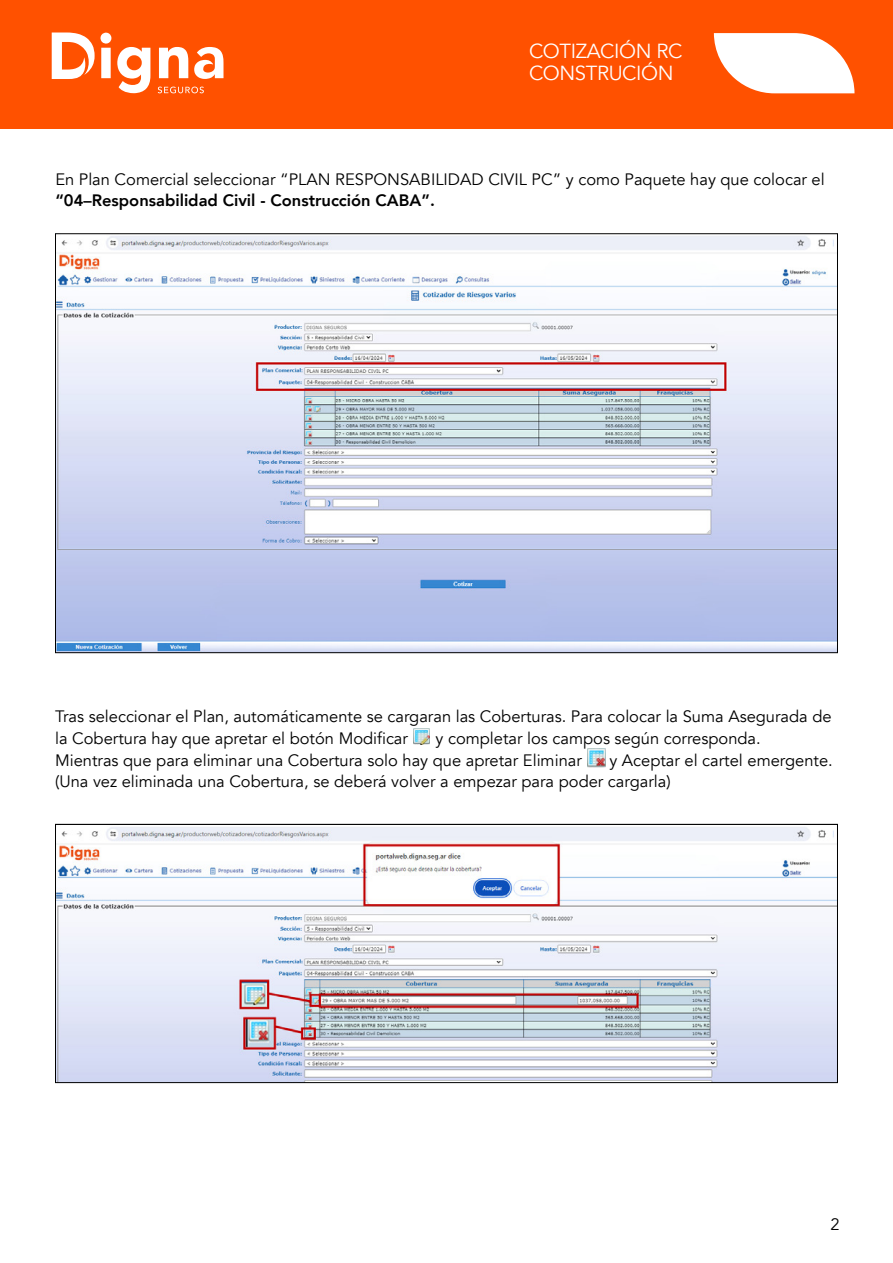
<style>
.page{position:relative;width:893px;height:1263px;background:#fff}
.page>*{position:absolute;margin:0;border:0;box-sizing:border-box;transform-origin:0 0}
.t1{font:20.4px/21.6px "Avenir";letter-spacing:-.02em;color:#fff}
.t2{font:16.5px/21.6px "Avenir";color:#000}
.t3{font:800 16.5px "Avenir";color:#000}
</style>
<div class="page">
<img style="left:57px;top:236px;width:779px;height:415px">
<svg style="left:57px;top:827px;width:779px;height:254px"></svg>
<div style="left:55px;top:824px;width:783px;height:259px;border:1px solid #000"></div>
<img style="left:413px;top:728px;width:16px;height:16px">
<img style="left:587px;top:749px;width:18px;height:18px">
<div style="left:0;top:0;width:893px;height:129px;background:#ff5100"></div>
<svg style="left:158px;top:87px;width:46px;height:6px"></svg>
<svg style="left:52px;top:33px;width:59px;height:46px"></svg>
<svg style="left:159px;top:47px;width:29px;height:31px"></svg>
<svg style="left:117px;top:47px;width:33px;height:46px"></svg>
<svg style="left:194px;top:47px;width:29px;height:32px"></svg>
<svg style="left:714px;top:33px;width:140px;height:60px"></svg>
<p class="t1" style="left:529px;top:41px;width:155px">COTIZACIÓN RC<br>CONSTRUCIÓN</p>
<p class="t2" style="left:55px;top:168px;width:771px">En Plan Comercial seleccionar “PLAN RESPONSABILIDAD CIVIL PC” y como Paquete hay que colocar el</p>
<p class="t3" style="left:55px;top:188px;width:381px">“04–Responsabilidad Civil - Construcción CABA”.</p>
<p class="t2" style="left:55px;top:706px;width:778px">Tras seleccionar el Plan, automáticamente se cargaran las Coberturas. Para colocar la Suma Asegurada de la Cobertura hay que apretar el botón Modificar</p>
<p class="t2" style="left:55px;top:728px;width:707px;text-indent:380px">y completar los campos según corresponda.<br>Mientras que para eliminar una Cobertura solo hay que apretar Eliminar</p>
<p class="t2" style="left:55px;top:749px;width:779px;text-indent:554px">y Aceptar el cartel emergente. (Una vez eliminada una Cobertura, se deberá volver a empezar para poder cargarla)</p>
<p class="t2" style="left:831px;top:1214px;width:11px">2</p>
</div>
